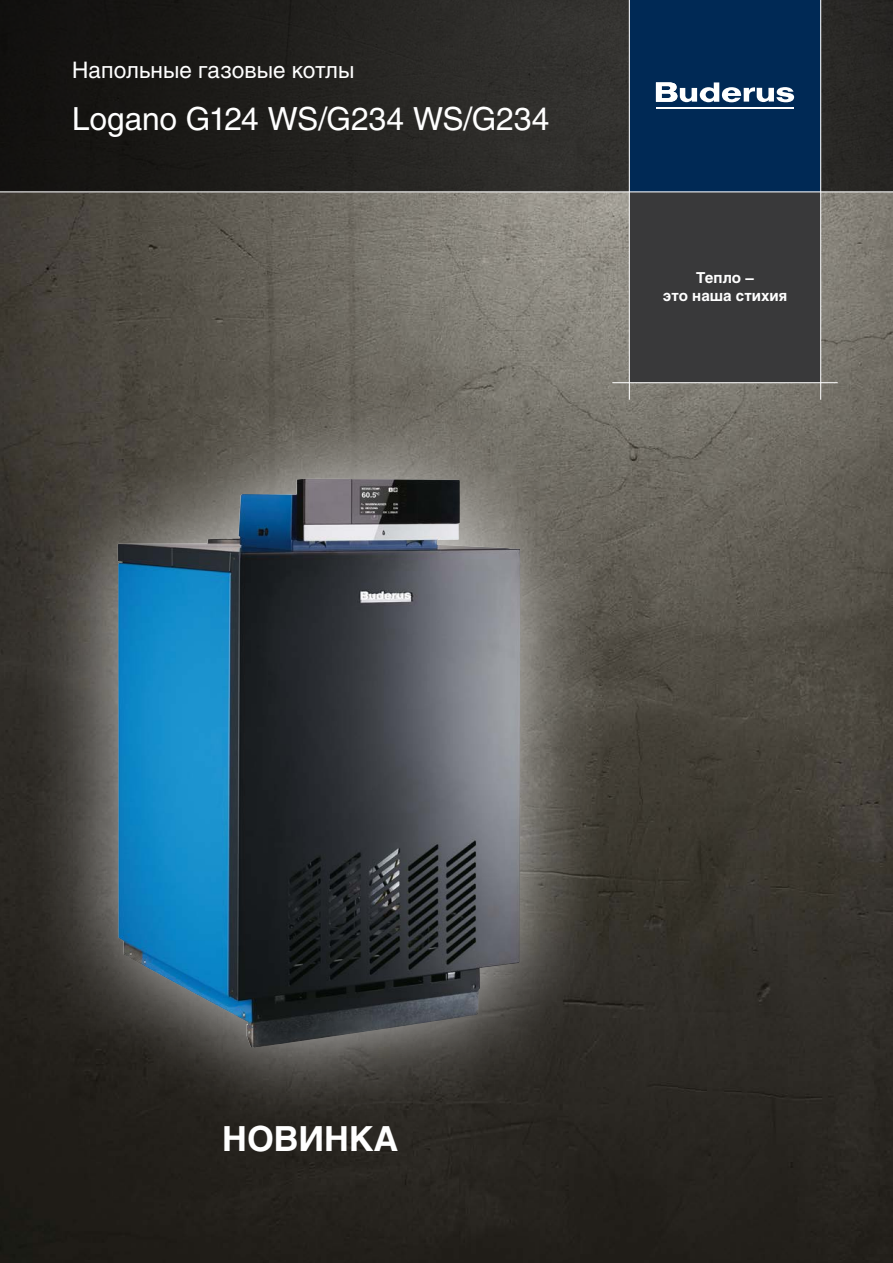
<style>
.page{position:relative;width:893px;height:1263px;background:#fff}
.page>*{position:absolute;margin:0;border:0;box-sizing:border-box;transform-origin:0 0}
.t1{font:700 34.2px "Helios C";color:#fff}
.t2{font:31.5px "Helios C";letter-spacing:-.01em;color:#fff}
.t3{font:22.5px "Helios C";color:#fff}
.t4{font:700 15px/18px "Helios C";color:#fff;text-align:center}
</style>
<div class="page">
<img style="left:0;top:192px;width:893px;height:1071px">
<svg style="left:0;top:0;width:893px;height:191px;background:#23211f"></svg>
<div style="left:629px;top:191px;width:192px;height:192px;background:#39393a"></div>
<div style="left:629px;top:0;width:192px;height:191px;background:#002955"></div>
<hr style="left:656px;top:107px;width:137px;height:2px;background:#fff">
<svg style="left:656px;top:82px;width:138px;height:20px"></svg>
<hr style="left:629px;top:0;width:1px;height:400px;background:#fff">
<hr style="left:820px;top:0;width:1px;height:400px;background:#fff">
<hr style="left:612px;top:382px;width:226px;height:1px;background:#fff">
<hr style="left:0;top:191px;width:893px;height:1px;background:#fff">
<div style="left:26px;top:388px;width:586px;height:746px;background:#fff;opacity:.75"></div>
<img style="left:117px;top:479px;width:403px;height:569px">
<p class="t3" style="left:72px;top:61px;width:284px">Напольные газовые котлы</p>
<p class="t2" style="left:72px;top:107px;width:479px">Logano G124 WS/G234 WS/G234</p>
<p class="t4" style="left:663px;top:271px;width:126px">Тепло –<br>это наша стихия</p>
<p class="t1" style="left:222px;top:1126px;width:178px">НОВИНКА</p>
</div>
